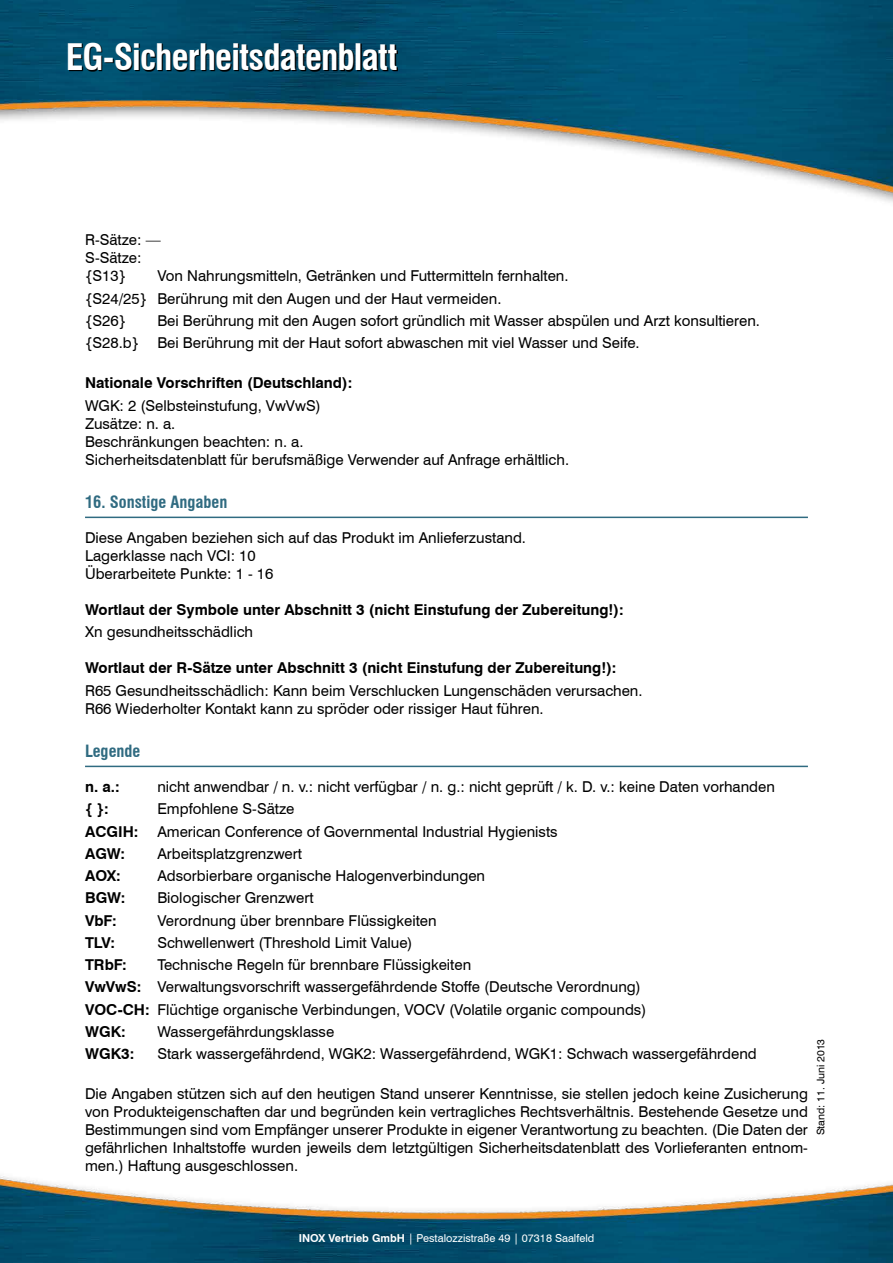
<style>
.page{position:relative;width:893px;height:1263px;background:#fff}
.page>*{position:absolute;margin:0;border:0;box-sizing:border-box;transform-origin:0 0}
.t1{font:700 condensed 35.7px "Swiss 721 BT";letter-spacing:-.025em;color:#fff}
.t2{font:700 condensed 16.5px "Swiss 721 BT";color:#306b81}
.t3{font:15px/18px "Swiss 721 BT";color:#000}
.t4{font:700 15px "Swiss 721 BT";color:#000}
.t5{font:10.95px "Swiss 721 BT";color:#fff}
.t6{font:10.5px "Swiss 721 BT";color:#000}
.s1{font-weight:700}
</style>
<div class="page">
<img style="left:0;top:0;width:893px;height:1263px">
<svg style="left:69px;top:43px;width:329px;height:28px;background:#002636"></svg>
<hr style="left:85px;top:517px;width:723px;height:1px;background:#306b81">
<hr style="left:85px;top:766px;width:723px;height:1px;background:#306b81">
<h1 class="t1" style="left:66px;top:36px;width:333px">EG-Sicherheitsdatenblatt</h1>
<p class="t3" style="left:85px;top:231px;width:77px">R-Sätze: —<br>S-Sätze: {S13}</p>
<p class="t3" style="left:85px;top:265px;width:485px;line-height:22.2px;text-indent:72px">Von Nahrungsmitteln, Getränken und Futtermitteln fernhalten. {S24/25} Berührung mit den Augen und der Haut vermeiden.<br>{S26}</p>
<p class="t3" style="left:85px;top:309px;width:676px;line-height:22.2px;text-indent:72px">Bei Berührung mit den Augen sofort gründlich mit Wasser abspülen und Arzt konsultieren. {S28.b} Bei Berührung mit der Haut sofort abwaschen mit viel Wasser und Seife.</p>
<p class="t4" style="left:85px;top:374px;width:269px">Nationale Vorschriften (Deutschland):</p>
<p class="t3" style="left:85px;top:396px;width:486px">WGK: 2 (Selbsteinstufung, VwVwS)<br>Zusätze: n. a.<br>Beschränkungen beachten: n. a.<br>Sicherheitsdatenblatt für berufsmäßige Verwender auf Anfrage erhältlich.</p>
<p class="t2" style="left:85px;top:492px;width:144px">16. Sonstige Angaben</p>
<p class="t3" style="left:85px;top:529px;width:442px">Diese Angaben beziehen sich auf das Produkt im Anlieferzustand.<br>Lagerklasse nach VCI: 10<br>Überarbeitete Punkte: 1 - 16</p>
<p class="t4" style="left:85px;top:601px;width:540px">Wortlaut der Symbole unter Abschnitt 3 (nicht Einstufung der Zubereitung!):</p>
<p class="t3" style="left:85px;top:623px;width:170px">Xn gesundheitsschädlich</p>
<p class="t4" style="left:85px;top:659px;width:533px">Wortlaut der R-Sätze unter Abschnitt 3 (nicht Einstufung der Zubereitung!):</p>
<p class="t3" style="left:85px;top:681px;width:559px">R65 Gesundheitsschädlich: Kann beim Verschlucken Lungenschäden verursachen.<br>R66 Wiederholter Kontakt kann zu spröder oder rissiger Haut führen.</p>
<p class="t2" style="left:85px;top:741px;width:57px">Legende</p>
<p class="t4" style="left:85px;top:778px;width:36px">n. a.:</p>
<p class="t3" style="left:157px;top:778px;width:619px">nicht anwendbar / n. v.: nicht verfügbar / n. g.: nicht geprüft / k. D. v.: keine Daten vorhanden</p>
<p class="t4" style="left:85px;top:800px;width:25px">{ }:</p>
<p class="t3" style="left:157px;top:800px;width:139px">Empfohlene S-Sätze</p>
<p class="t4" style="left:85px;top:822px;width:55px">ACGIH:</p>
<p class="t3" style="left:157px;top:822px;width:402px">American Conference of Governmental Industrial Hygienists</p>
<p class="t4" style="left:85px;top:844px;width:42px">AGW:</p>
<p class="t3" style="left:157px;top:844px;width:146px">Arbeitsplatzgrenzwert</p>
<p class="t4" style="left:85px;top:867px;width:37px">AOX:</p>
<p class="t3" style="left:157px;top:867px;width:329px">Adsorbierbare organische Halogenverbindungen</p>
<p class="t4" style="left:85px;top:889px;width:42px">BGW:</p>
<p class="t3" style="left:157px;top:889px;width:158px">Biologischer Grenzwert</p>
<p class="t4" style="left:85px;top:911px;width:33px">VbF:</p>
<p class="t3" style="left:157px;top:911px;width:281px">Verordnung über brennbare Flüssigkeiten</p>
<p class="t4" style="left:85px;top:933px;width:31px">TLV:</p>
<p class="t3" style="left:157px;top:933px;width:257px">Schwellenwert (Threshold Limit Value)</p>
<p class="t4" style="left:85px;top:956px;width:43px">TRbF:</p>
<p class="t3" style="left:85px;top:953px;width:563px;line-height:22.2px;text-indent:72px">Technische Regeln für brennbare Flüssigkeiten<br><span class="s1">VwVwS:</span> Verwaltungsvorschrift wassergefährdende Stoffe (Deutsche Verordnung)<br><span class="s1">VOC-CH:</span> Flüchtige organische Verbindungen, VOCV (Volatile organic compounds)<br><span class="s1">WGK:</span></p>
<p class="t3" style="left:157px;top:1022px;width:178px">Wassergefährdungsklasse</p>
<p class="t4" style="left:85px;top:1045px;width:51px">WGK3:</p>
<p class="t3" style="left:157px;top:1045px;width:601px">Stark wassergefährdend, WGK2: Wassergefährdend, WGK1: Schwach wassergefährdend</p>
<p class="t3" style="left:85px;top:1085px;width:724px;text-align:justify">Die Angaben stützen sich auf den heutigen Stand unserer Kenntnisse, sie stellen jedoch keine Zusicherung von Produkteigenschaften dar und begründen kein vertragliches Rechtsverhältnis. Bestehende Gesetze und Bestimmungen sind vom Empfänger unserer Produkte in eigener Verantwortung zu beachten. (Die Daten der gefährlichen Inhaltstoffe wurden jeweils dem letztgültigen Sicherheitsdatenblatt des Vorlieferanten entnom&shy;men.) Haftung ausgeschlossen.</p>
<p class="t6" style="left:814px;top:1135px;width:98px;rotate:-90deg">Stand: 11. Juni 2013</p>
<p class="t5" style="left:299px;top:1231px;width:297px"><span class="s1">INOX Vertrieb GmbH</span> | Pestalozzistraße 49 | 07318 Saalfeld</p>
</div>
